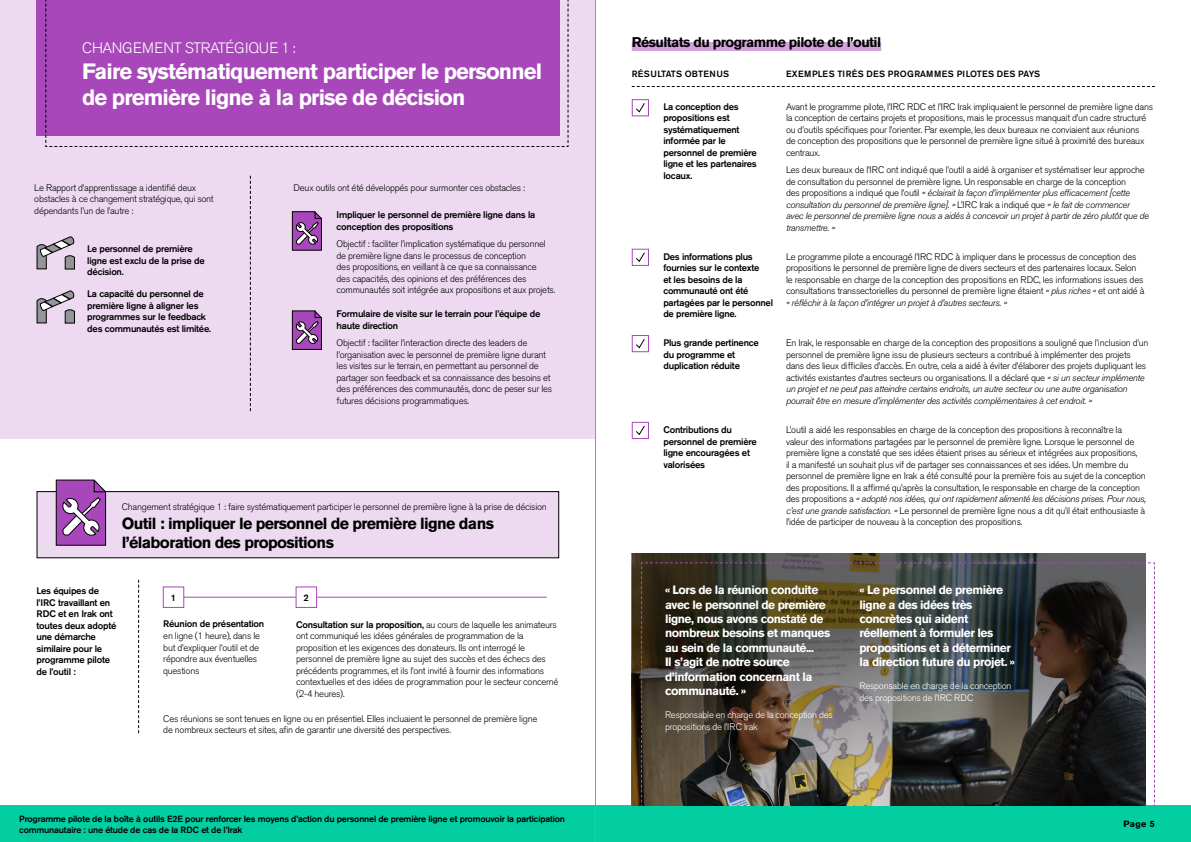
<style>
.page{position:relative;width:1191px;height:842px;background:#fff}
.page>*{position:absolute;margin:0;border:0;box-sizing:border-box;transform-origin:0 0}
.t1{font:700 22px/26.4px "Akzidenz Grotesk Std";letter-spacing:-.04em;color:#fff}
.t2{font:700 16px/19.2px "Akzidenz Grotesk Std";letter-spacing:-.04em;color:#000}
.t3{font:300 15px "Akzidenz Grotesk Std";letter-spacing:-.01em;color:#fff}
.t4{font:700 14px "Akzidenz Grotesk Std";letter-spacing:-.04em;color:#000}
.t5{font:700 12px/14.4px "Akzidenz Grotesk Std";letter-spacing:-.04em;color:#fff}
.t6{font:300 9.5px/11.5px "Akzidenz Grotesk Std";letter-spacing:-.025em;color:#000}
.t7{font:500 9.5px/11.5px "Akzidenz Grotesk Std";letter-spacing:-.025em;color:#000}
.t8{font:300 9.5px/11.5px "Akzidenz Grotesk Std";letter-spacing:-.025em;color:#fff}
.t9{font:500 9px/10.8px "Akzidenz Grotesk Std";letter-spacing:-.02em;color:#000}
.t10{font:500 9px "Akzidenz Grotesk Std";letter-spacing:.035em;color:#000}
.t11{font:500 9px "Akzidenz Grotesk Std";letter-spacing:.015em;color:#000}
.t12{font:700 9px "Akzidenz Grotesk Std";color:#000}
.s1{font-weight:500}
.s2{font-style:italic}
</style>
<div class="page">
<div style="left:0;top:806px;width:1191px;height:36px;background:#03cea2"></div>
<svg style="left:632px;top:553px;width:513px;height:253px;background:#464337"></svg>
<hr style="left:184px;top:597px;width:363px;height:1px;background:#a747b9">
<div style="left:0;top:0;width:595px;height:438px;background:#eddaf1"></div>
<svg style="left:45px;top:0;width:524px;height:147px;background:#ab53bc"></svg>
<div style="left:37px;top:492px;width:522px;height:66px;background:#eddaf1"></div>
<div style="left:36px;top:491px;width:523px;height:67px;border:1px solid #000"></div>
<svg style="left:138px;top:580px;width:1px;height:153px"></svg>
<div style="left:163px;top:586px;width:21px;height:22px;border:1px solid #a747b9"></div>
<div style="left:296px;top:587px;width:20px;height:20px;background:#fff"></div>
<div style="left:295px;top:586px;width:22px;height:22px;border:1px solid #a747b9"></div>
<svg style="left:36px;top:236px;width:39px;height:34px"></svg>
<svg style="left:36px;top:290px;width:39px;height:34px"></svg>
<svg style="left:250px;top:176px;width:1px;height:235px"></svg>
<div style="left:632px;top:42px;width:249px;height:9px;background:#d3a3dc"></div>
<svg style="left:632px;top:86px;width:523px;height:1px"></svg>
<img style="left:640px;top:562px;width:515px;height:244px">
<div style="left:632px;top:99px;width:17px;height:17px;border:1px solid #a747b9"></div>
<svg style="left:636px;top:103px;width:9px;height:10px"></svg>
<div style="left:632px;top:249px;width:17px;height:17px;border:1px solid #a747b9"></div>
<svg style="left:636px;top:252px;width:9px;height:10px"></svg>
<div style="left:632px;top:335px;width:17px;height:17px;border:1px solid #a747b9"></div>
<svg style="left:636px;top:339px;width:9px;height:10px"></svg>
<div style="left:632px;top:422px;width:17px;height:17px;border:1px solid #a747b9"></div>
<svg style="left:636px;top:425px;width:9px;height:10px"></svg>
<svg style="left:291px;top:211px;width:31px;height:40px"></svg>
<svg style="left:291px;top:310px;width:31px;height:40px"></svg>
<svg style="left:55px;top:479px;width:52px;height:67px;background:#a162ad"></svg>
<hr style="left:595px;top:0;width:1px;height:842px;background:#939598">
<h3 class="t3" style="left:82px;top:39px;width:215px">CHANGEMENT STRATÉGIQUE 1 :</h3>
<h1 class="t1" style="left:82px;top:58px;width:461px">Faire systématiquement participer le personnel de première ligne à la prise de décision</h1>
<p class="t6" style="left:34px;top:182px;width:181px">Le Rapport d’apprentissage a identifié deux obstacles à ce changement stratégique, qui sont dépendants l’un de l’autre :</p>
<p class="t7" style="left:87px;top:243px;width:119px">Le personnel de première ligne est exclu de la prise de décision.</p>
<p class="t7" style="left:87px;top:288px;width:125px">La capacité du personnel de première ligne à aligner les programmes sur le feedback des communautés est limitée.</p>
<p class="t6" style="left:294px;top:182px;width:233px">Deux outils ont été développés pour surmonter ces obstacles :</p>
<p class="t7" style="left:336px;top:209px;width:200px">Impliquer le personnel de première ligne dans la conception des propositions</p>
<p class="t6" style="left:336px;top:238px;width:220px">Objectif : faciliter l’implication systématique du personnel de première ligne dans le processus de conception<br>des propositions, en veillant à ce que sa connaissance<br>des capacités, des opinions et des préférences des communautés soit intégrée aux propositions et aux projets.</p>
<p class="t7" style="left:336px;top:308px;width:205px">Formulaire de visite sur le terrain pour l’équipe de haute direction</p>
<p class="t6" style="left:336px;top:337px;width:217px">Objectif : faciliter l’interaction directe des leaders de l’organisation avec le personnel de première ligne durant les visites sur le terrain, en permettant au personnel de partager son feedback et sa connaissance des besoins et des préférences des communautés, donc de peser sur les futures décisions programmatiques.</p>
<p class="t6" style="left:122px;top:501px;width:426px">Changement stratégique 1 : faire systématiquement participer le personnel de première ligne à la prise de décision</p>
<h2 class="t2" style="left:122px;top:514px;width:374px">Outil : impliquer le personnel de première ligne dans l’élaboration des propositions</h2>
<p class="t7" style="left:36px;top:585px;width:81px">Les équipes de l’IRC travaillant en<br>RDC et en Irak ont toutes deux adopté une démarche similaire pour le programme pilote de l’outil :</p>
<p class="t7" style="left:171px;top:591px;width:7px">1</p>
<p class="t7" style="left:304px;top:591px;width:7px">2</p>
<p class="t7" style="left:163px;top:618px;width:102px">Réunion de présentation</p>
<p class="t6" style="left:163px;top:630px;width:98px">en ligne (1 heure), dans le but d’expliquer l’outil et de répondre aux éventuelles questions</p>
<p class="t6" style="left:296px;top:619px;width:264px"><span class="s1">Consultation sur la proposition,</span> au cours de laquelle les animateurs ont communiqué les idées générales de programmation de la proposition et les exigences des donateurs. Ils ont interrogé le personnel de première ligne au sujet des succès et des échecs des précédents programmes, et ils l’ont invité à fournir des informations contextuelles et des idées de programmation pour le secteur concerné (2-4 heures).</p>
<p class="t6" style="left:163px;top:713px;width:375px">Ces réunions se sont tenues en ligne ou en présentiel. Elles incluaient le personnel de première ligne de nombreux secteurs et sites, afin de garantir une diversité des perspectives.</p>
<h3 class="t4" style="left:632px;top:34px;width:251px">Résultats du programme pilote de l’outil</h3>
<p class="t11" style="left:632px;top:68px;width:99px">RÉSULTATS OBTENUS</p>
<p class="t10" style="left:786px;top:68px;width:256px">EXEMPLES TIRÉS DES PROGRAMMES PILOTES DES PAYS</p>
<p class="t7" style="left:663px;top:100px;width:95px">La conception des propositions est systématiquement informée par le personnel de première ligne et les partenaires locaux.</p>
<p class="t6" style="left:786px;top:101px;width:369px">Avant le programme pilote, l’IRC RDC et l’IRC Irak impliquaient le personnel de première ligne dans la conception de certains projets et propositions, mais le processus manquait d’un cadre structuré ou d’outils spécifiques pour l’orienter. Par exemple, les deux bureaux ne conviaient aux réunions<br>de conception des propositions que le personnel de première ligne situé à proximité des bureaux centraux.</p>
<p class="t6" style="left:786px;top:164px;width:364px">Les deux bureaux de l’IRC ont indiqué que l’outil a aidé à organiser et systématiser leur approche de consultation du personnel de première ligne. Un responsable en charge de la conception<br>des propositions a indiqué que l’outil <span class="s2">« éclairait la façon d’implémenter plus efficacement [cette consultation du personnel de première ligne]. »</span> L’IRC Irak a indiqué que <span class="s2">« le fait de commencer avec le personnel de première ligne nous a aidés à concevoir un projet à partir de zéro plutôt que de transmettre. »</span></p>
<p class="t7" style="left:663px;top:250px;width:111px">Des informations plus fournies sur le contexte<br>et les besoins de la communauté ont été partagées par le personnel de première ligne.</p>
<p class="t6" style="left:786px;top:251px;width:360px">Le programme pilote a encouragé l’IRC RDC à impliquer dans le processus de conception des propositions le personnel de première ligne de divers secteurs et des partenaires locaux. Selon le responsable en charge de la conception des propositions en RDC, les informations issues des consultations transsectorielles du personnel de première ligne étaient <span class="s2">« plus riches »</span> et ont aidé à <span class="s2">« réfléchir à la façon d’intégrer un projet à d’autres secteurs. »</span></p>
<p class="t7" style="left:663px;top:337px;width:97px">Plus grande pertinence du programme et duplication réduite</p>
<p class="t6" style="left:786px;top:338px;width:364px">En Irak, le responsable en charge de la conception des propositions a souligné que l’inclusion d’un personnel de première ligne issu de plusieurs secteurs a contribué à implémenter des projets dans des lieux difficiles d’accès. En outre, cela a aidé à éviter d’élaborer des projets dupliquant les activités existantes d’autres secteurs ou organisations. Il a déclaré que <span class="s2">« si un secteur implémente un projet et ne peut pas atteindre certains endroits, un autre secteur ou une autre organisation pourrait être en mesure d’implémenter des activités complémentaires à cet endroit. »</span></p>
<p class="t7" style="left:663px;top:424px;width:95px">Contributions du personnel de première ligne encouragées et valorisées</p>
<p class="t6" style="left:786px;top:424px;width:362px">L’outil a aidé les responsables en charge de la conception des propositions à reconnaître la valeur des informations partagées par le personnel de première ligne. Lorsque le personnel de première ligne a constaté que ses idées étaient prises au sérieux et intégrées aux propositions,<br>il a manifesté un souhait plus vif de partager ses connaissances et ses idées. Un membre du personnel de première ligne en Irak a été consulté pour la première fois au sujet de la conception des propositions. Il a affirmé qu’après la consultation, le responsable en charge de la conception des propositions a <span class="s2">« adopté nos idées, qui ont rapidement alimenté les décisions prises. Pour nous, c’est une grande satisfaction. »</span> Le personnel de première ligne nous a dit qu’il était enthousiaste à l’idée de participer de nouveau à la conception des propositions.</p>
<p class="t5" style="left:665px;top:583px;width:167px">« Lors de la réunion conduite avec le personnel de première ligne, nous avons constaté de nombreux besoins et manques au sein de la communauté...<br>Il s’agit de notre source d’information concernant la communauté. »</p>
<p class="t8" style="left:665px;top:709px;width:169px">Responsable en charge de la conception des propositions de l’IRC Irak</p>
<p class="t5" style="left:859px;top:583px;width:157px">« Le personnel de première ligne a des idées très concrètes qui aident réellement à formuler les propositions et à déterminer la direction future du projet. »</p>
<p class="t8" style="left:859px;top:680px;width:153px">Responsable en charge de la conception des propositions de l’IRC RDC</p>
<p class="t9" style="left:19px;top:813px;width:547px">Programme pilote de la boîte à outils E2E pour renforcer les moyens d’action du personnel de première ligne et promouvoir la participation communautaire : une étude de cas de la RDC et de l’Irak</p>
<p class="t12" style="left:1123px;top:819px;width:33px">Page 5</p>
</div>
